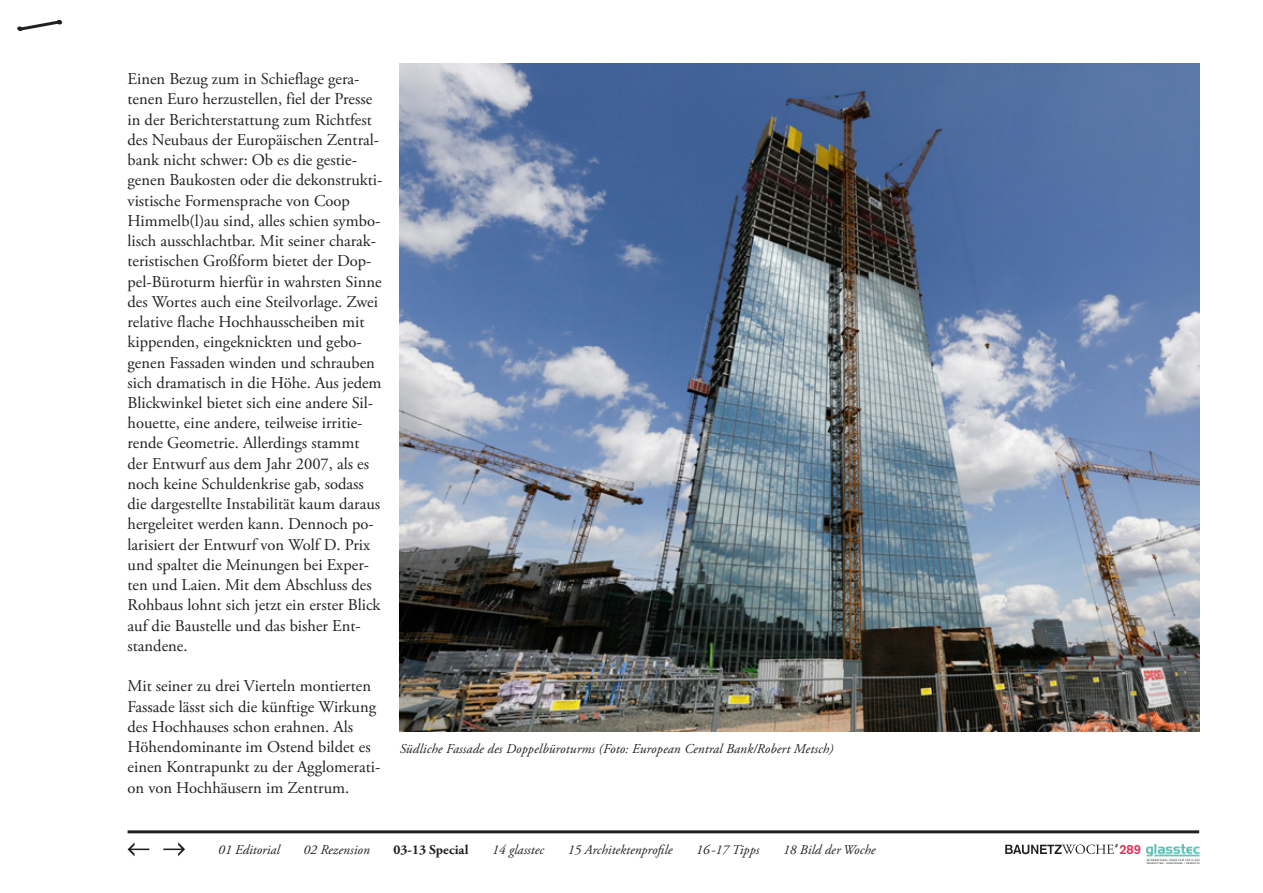
<style>
.page{position:relative;width:1263px;height:893px;background:#fff}
.page>*{position:absolute;margin:0;border:0;box-sizing:border-box;transform-origin:0 0}
.t1{font:16.5px/20.2px "Adobe Garamond Pro";color:#231f20}
.Navigation_Off{font:italic 13.5px "Adobe Garamond Pro";letter-spacing:.005em;color:#231f20}
.Navigation_Off-2{font:700 13.5px "Adobe Garamond Pro";letter-spacing:.005em;color:#231f20}
.t2{font:700 13.05px "Akzidenz Grotesk";color:#d8365b}
</style>
<div class="page">
<hr style="left:128px;top:830px;width:1071px;height:3px;background:#231f20">
<svg style="left:128px;top:842px;width:21px;height:14px"></svg>
<svg style="left:163px;top:842px;width:22px;height:14px"></svg>
<svg style="left:17px;top:20px;width:46px;height:11px"></svg>
<svg style="left:1005px;top:844px;width:113px;height:10px"></svg>
<img style="left:1146px;top:845px;width:53px;height:19px">
<img style="left:400px;top:64px;width:799px;height:668px">
<p class="t1" style="left:128px;top:69px;width:256px">Einen Bezug zum in Schieflage gera&shy;tenen Euro herzustellen, fiel der Presse in der Berichterstattung zum Richtfest des Neubaus der Europäischen Zentral&shy;bank nicht schwer: Ob es die gestie&shy;genen Baukosten oder die dekonstrukti&shy;vistische Formensprache von Coop Himmelb(l)au sind, alles schien symbo&shy;lisch ausschlachtbar. Mit seiner charak&shy;teristischen Großform bietet der Dop&shy;pel-Büroturm hierfür in wahrsten Sinne des Wortes auch eine Steilvorlage. Zwei relative flache Hochhausscheiben mit kippenden, eingeknickten und gebo&shy;genen Fassaden winden und schrauben sich dramatisch in die Höhe. Aus jedem Blickwinkel bietet sich eine andere Sil&shy;houette, eine andere, teilweise irritie&shy;rende Geometrie. Allerdings stammt der Entwurf aus dem Jahr 2007, als es noch keine Schuldenkrise gab, sodass die dargestellte Instabilität kaum daraus hergeleitet werden kann. Dennoch po&shy;larisiert der Entwurf von Wolf D. Prix und spaltet die Meinungen bei Exper&shy;ten und Laien. Mit dem Abschluss des Rohbaus lohnt sich jetzt ein erster Blick auf die Baustelle und das bisher Ent&shy;standene.</p>
<p class="t1" style="left:128px;top:677px;width:254px">Mit seiner zu drei Vierteln montierten Fassade lässt sich die künftige Wirkung des Hochhauses schon erahnen. Als Höhendominante im Ostend bildet es einen Kontrapunkt zu der Agglomerati&shy;on von Hochhäusern im Zentrum.</p>
<p class="Navigation_Off" style="left:400px;top:740px;width:435px">Südliche Fassade des Doppelbüroturms (Foto: European Central Bank/Robert Metsch)</p>
<p class="Navigation_Off" style="left:218px;top:841px;width:63px">01 Editorial</p>
<p class="Navigation_Off" style="left:303px;top:841px;width:68px">02 Rezension</p>
<p class="Navigation_Off-2" style="left:393px;top:841px;width:76px">03-13 Special</p>
<p class="Navigation_Off" style="left:492px;top:841px;width:53px">14 glasstec</p>
<p class="Navigation_Off" style="left:568px;top:841px;width:106px">15 Architektenprofile</p>
<p class="Navigation_Off" style="left:696px;top:841px;width:65px">16-17 Tipps</p>
<p class="Navigation_Off" style="left:783px;top:841px;width:94px">18 Bild der Woche</p>
<p class="t2" style="left:1119px;top:841px;width:23px">289</p>
</div>
